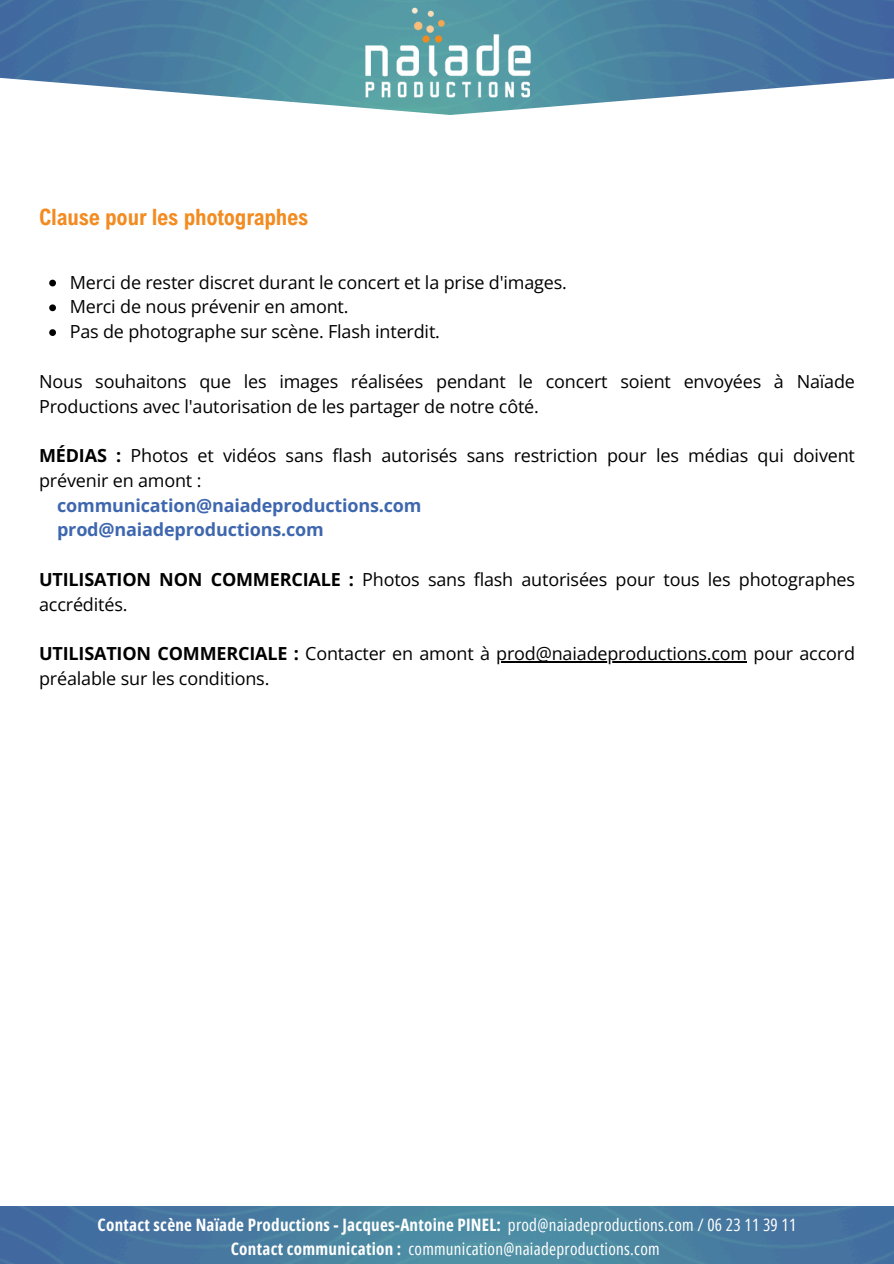
<style>
.page{position:relative;width:894px;height:1264px;background:#fff}
.page>*{position:absolute;margin:0;border:0;box-sizing:border-box;transform-origin:0 0}
.t1{font:700 22.5px "Arial Nova Cond";letter-spacing:-.01em;color:#f28b20}
.t2{font:18px/24.8px "Open Sans";letter-spacing:-.01em;color:#000}
.t3{font:700 18px "Open Sans";letter-spacing:-.01em;color:#3e67af}
.t4{font:700 17.1px "Open Sans Condensed";letter-spacing:.015em;color:#fff}
.t5{font:17.1px "Open Sans Condensed";letter-spacing:.015em;color:#fff}
.s1{font-weight:700}
.s2{font-weight:400}
</style>
<div class="page">
<img style="left:0;top:0;width:893px;height:106px">
<img style="left:332px;top:0;width:245px;height:115px">
<svg style="left:49px;top:280px;width:7px;height:6px"></svg>
<svg style="left:49px;top:304px;width:7px;height:7px"></svg>
<svg style="left:49px;top:329px;width:7px;height:7px"></svg>
<hr style="left:496px;top:661px;width:250px;height:1px;background:#000">
<img style="left:0;top:1206px;width:893px;height:57px">
<p class="t1" style="left:39px;top:203px;width:271px">Clause pour les photographes</p>
<h1 class="t2" style="left:70px;top:269px;width:498px">Merci de rester discret durant le concert et la prise d'images.</h1>
<p class="t2" style="left:70px;top:294px;width:280px">Merci de nous prévenir en amont.</p>
<p class="t2" style="left:70px;top:319px;width:371px">Pas de photographe sur scène. Flash interdit.</p>
<p class="t2" style="left:39px;top:368px;width:817px">Nous souhaitons que les images réalisées pendant le concert soient envoyées à Naïade<br>Productions avec l'autorisation de les partager de notre côté.</p>
<p class="t2" style="left:39px;top:442px;width:817px"><span class="s1">MÉDIAS :</span> Photos et vidéos sans flash autorisés sans restriction pour les médias qui doivent prévenir en amont :</p>
<p class="t3" style="left:57px;top:492px;width:366px">communication@naiadeproductions.com</p>
<p class="t3" style="left:57px;top:517px;width:268px">prod@naiadeproductions.com</p>
<p class="t2" style="left:39px;top:566px;width:817px"><span class="s1">UTILISATION NON COMMERCIALE :</span> Photos sans flash autorisées pour tous les photographes accrédités.</p>
<p class="t2" style="left:39px;top:641px;width:817px"><span class="s1">UTILISATION COMMERCIALE :</span> Contacter en amont à prod@naiadeproductions.com pour accord</p>
<p class="t2" style="left:39px;top:665px;width:232px">préalable sur les conditions.</p>
<p class="t4" style="left:98px;top:1213px;width:700px">Contact scène Naïade Productions - Jacques-Antoine PINEL: <span class="s2">prod@naiadeproductions.com / 06 23 11 39 11</span></p>
<p class="t5" style="left:231px;top:1236px;width:430px"><span class="s1">Contact communication :</span> communication@naiadeproductions.com</p>
</div>
